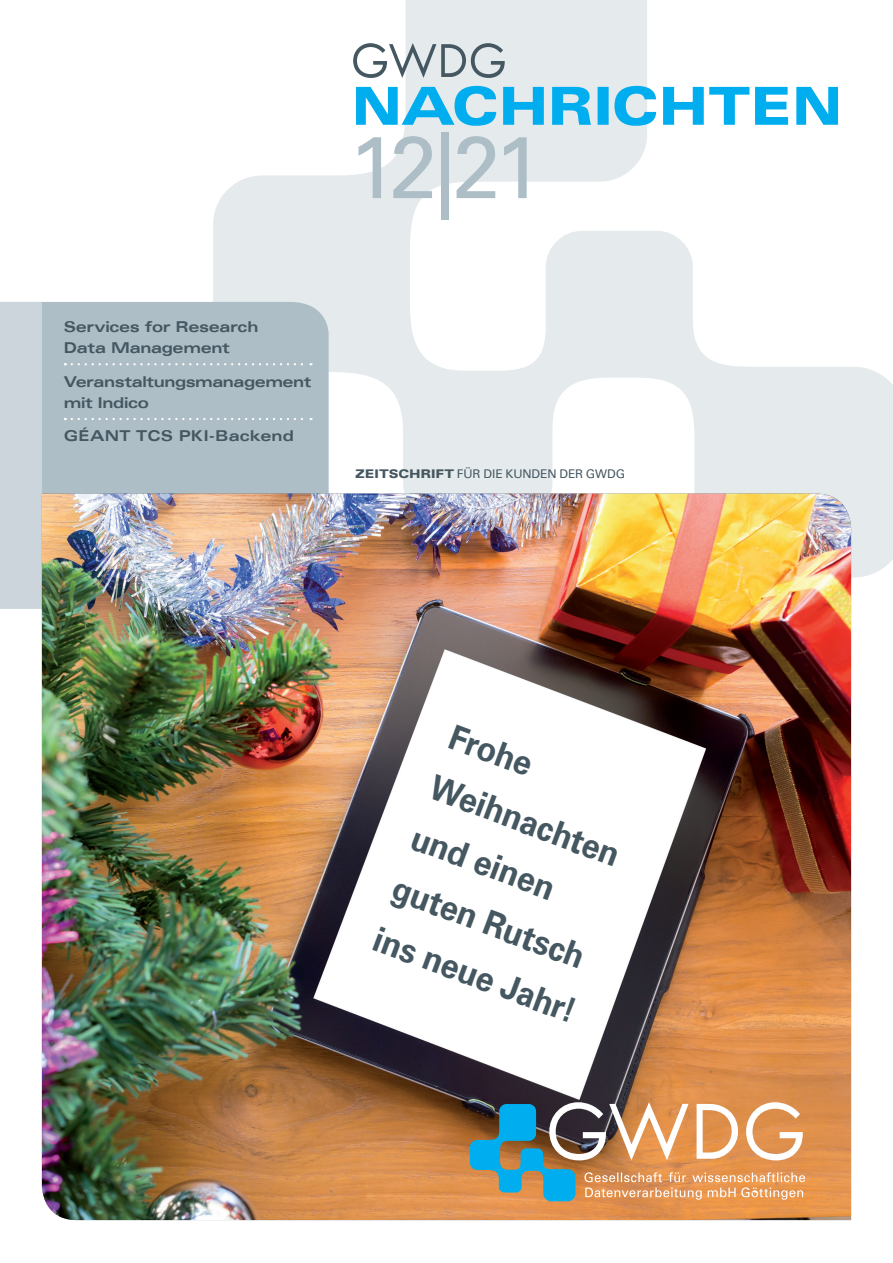
<style>
.page{position:relative;width:893px;height:1263px;background:#fff}
.page>*{position:absolute;margin:0;border:0;box-sizing:border-box;transform-origin:0 0}
.t1{font:87.9px "Univers Com 55 Roman";color:#adbec7}
.t2{font:700 34.5px/54.2px "Univers Com 65";color:#455760;scale:.94 1}
.t3{font:15px/21px "Univers Com 63 Bold Ext";letter-spacing:-.025em;color:#455760}
.t4{font:15px "Univers Com 63 Bold Ext";letter-spacing:.005em;color:#455760}
.t5{font:12px "Univers Com 55 Roman";letter-spacing:-.005em;color:#455760}
.s1{font-family:"Univers Com 73 Black Ext"}
</style>
<div class="page">
<svg style="left:213px;top:0;width:680px;height:578px"></svg>
<div style="left:42px;top:302px;width:287px;height:192px;background:#adbec7"></div>
<div style="left:0;top:302px;width:42px;height:307px;background:#cbd5db"></div>
<svg style="left:72px;top:363px;width:239px;height:2px"></svg>
<svg style="left:72px;top:418px;width:239px;height:2px"></svg>
<img style="left:42px;top:494px;width:809px;height:726px">
<svg style="left:353px;top:43px;width:152px;height:35px"></svg>
<svg style="left:356px;top:86px;width:482px;height:40px"></svg>
<svg style="left:470px;top:1102px;width:335px;height:99px;background:#b19778"></svg>
<p class="t3" style="left:64px;top:316px;width:196px">Services for Research<br>Data Management</p>
<p class="t3" style="left:64px;top:371px;width:249px">Veranstaltungsmanagement mit Indico</p>
<p class="t4" style="left:64px;top:428px;width:232px">GÉANT TCS PKI-Backend</p>
<h1 class="t1" style="left:349px;top:114px;width:196px">12|21</h1>
<p class="t5" style="left:355px;top:466px;width:271px"><span class="s1">ZEITSCHRIFT</span> FÜR DIE KUNDEN DER GWDG</p>
<h2 class="t2" style="left:458px;top:709px;width:229px;rotate:20deg">Frohe<br>Weihnachten und einen guten Rutsch ins neue Jahr!</h2>
</div>
